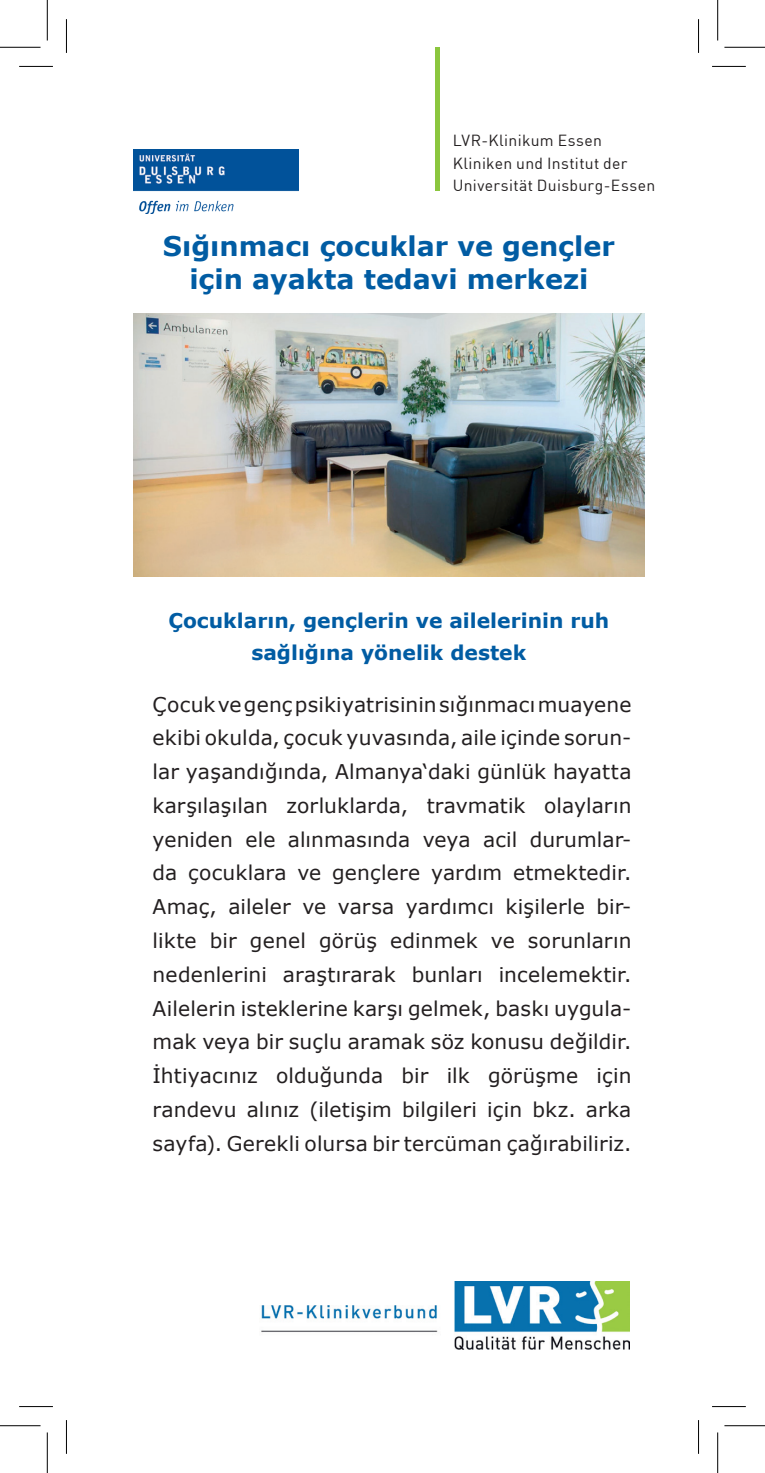
<style>
.page{position:relative;width:765px;height:1473px;background:#fff}
.page>*{position:absolute;margin:0;border:0;box-sizing:border-box;transform-origin:0 0}
.t1{font:700 27px/32.4px "Verdana";color:#015ca3;text-align:center}
.t2{font:20.25px/33.8px "Verdana";letter-spacing:.005em;color:#231f20;text-align:justify}
.Copy_Flattersatz{font:700 20.25px/31.9px "Verdana";color:#015ca3;text-align:center}
.Dienststelle_Regular{font:15.75px/22.3px "DIN";letter-spacing:.02em;color:#231f20}
</style>
<div class="page">
<img style="left:133px;top:313px;width:511px;height:264px">
<img style="left:261px;top:1281px;width:368px;height:68px">
<img style="left:133px;top:149px;width:165px;height:64px">
<hr style="left:435px;top:47px;width:4px;height:144px;background:#8bc63e">
<hr style="left:19px;top:66px;width:34px;height:1px;background:#000">
<hr style="left:711px;top:66px;width:34px;height:1px;background:#000">
<hr style="left:19px;top:1405px;width:34px;height:1px;background:#000">
<hr style="left:711px;top:1405px;width:34px;height:1px;background:#000">
<hr style="left:66px;top:19px;width:1px;height:34px;background:#000">
<hr style="left:66px;top:1419px;width:1px;height:34px;background:#000">
<hr style="left:697px;top:19px;width:1px;height:34px;background:#000">
<hr style="left:697px;top:1419px;width:1px;height:34px;background:#000">
<hr style="left:0;top:47px;width:40px;height:1px;background:#000">
<hr style="left:724px;top:47px;width:40px;height:1px;background:#000">
<hr style="left:0;top:1425px;width:40px;height:1px;background:#000">
<hr style="left:724px;top:1425px;width:40px;height:1px;background:#000">
<hr style="left:47px;top:0;width:1px;height:40px;background:#000">
<hr style="left:47px;top:1432px;width:1px;height:40px;background:#000">
<hr style="left:717px;top:0;width:1px;height:40px;background:#000">
<hr style="left:717px;top:1432px;width:1px;height:40px;background:#000">
<p class="Dienststelle_Regular" style="left:452px;top:129px;width:204px">LVR-Klinikum Essen<br>Kliniken und Institut der<br>Universität Duisburg-Essen</p>
<p class="t1" style="left:163px;top:230px;width:453px">Sığınmacı çocuklar ve gençler için ayakta tedavi merkezi</p>
<p class="Copy_Flattersatz" style="left:168px;top:604px;width:442px">Çocukların, gençlerin ve ailelerinin ruh sağlığına yönelik destek</p>
<p class="t2" style="left:152px;top:687px;width:480px">Çocuk ve genç psikiyatrisinin sığınmacı muayene ekibi okulda, çocuk yuvasında, aile içinde sorun&shy;lar yaşandığında, Almanya‘daki günlük hayatta karşılaşılan zorluklarda, travmatik olayların yeniden ele alınmasında veya acil durumlar&shy;da çocuklara ve gençlere yardım etmektedir.</p>
<p class="t2" style="left:152px;top:889px;width:480px">Amaç, aileler ve varsa yardımcı kişilerle bir&shy;likte bir genel görüş edinmek ve sorunların nedenlerini araştırarak bunları incelemektir.</p>
<p class="t2" style="left:152px;top:990px;width:480px">Ailelerin isteklerine karşı gelmek, baskı uygula&shy;mak veya bir suçlu aramak söz konusu değildir.</p>
<p class="t2" style="left:152px;top:1058px;width:480px">İhtiyacınız olduğunda bir ilk görüşme için randevu alınız (iletişim bilgileri için bkz. arka sayfa). Gerekli olursa bir tercüman çağırabiliriz.</p>
</div>
